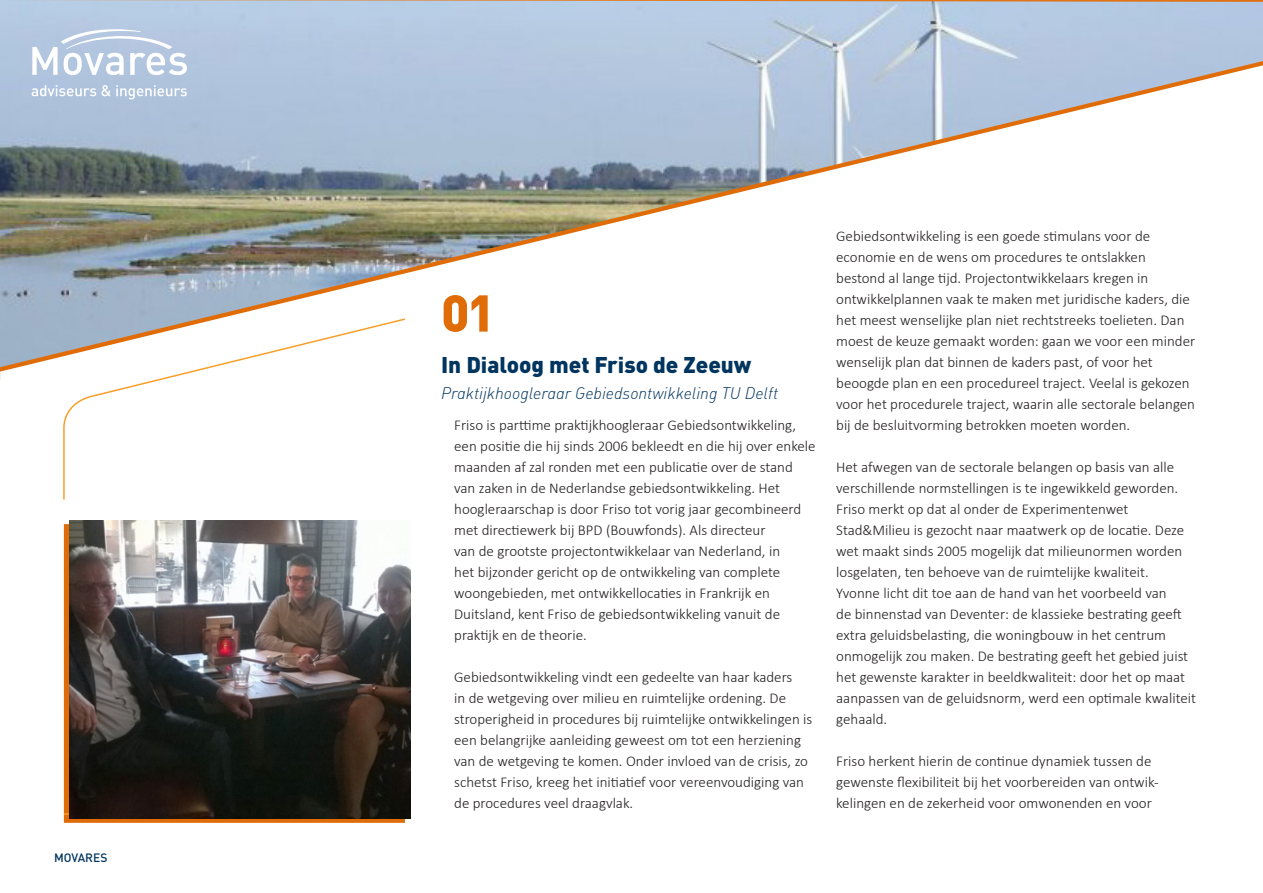
<style>
.page{position:relative;width:1263px;height:893px;background:#fff}
.page>*{position:absolute;margin:0;border:0;box-sizing:border-box;transform-origin:0 0}
.t1{font:900 51px "DIN";color:#e06c08}
.t2{font:900 22.5px "DIN";color:#00355f}
.t3{font:16.5px "DIN Light Italic Alt";color:#00355f}
.t4{font:300 15px/21px "Calibri";color:#231f20}
.t5{font:500 12px "DIN";color:#00355f}
</style>
<div class="page">
<img style="left:0;top:0;width:1263px;height:367px">
<svg style="left:32px;top:29px;width:155px;height:46px"></svg>
<svg style="left:32px;top:85px;width:155px;height:14px;background:#c1d0e4"></svg>
<svg style="left:64px;top:524px;width:341px;height:299px;background:#e06e0c"></svg>
<hr style="left:64px;top:813px;width:341px;height:2px;background:#f89f28">
<img style="left:69px;top:521px;width:341px;height:298px">
<svg style="left:61px;top:317px;width:346px;height:183px"></svg>
<p class="t5" style="left:54px;top:850px;width:55px">MOVARES</p>
<p class="t1" style="left:441px;top:279px;width:56px">01</p>
<p class="t2" style="left:441px;top:350px;width:312px">In Dialoog met Friso de Zeeuw</p>
<p class="t3" style="left:441px;top:383px;width:339px">Praktijkhoogleraar Gebiedsontwikkeling TU Delft</p>
<p class="t4" style="left:454px;top:414px;width:363px">Friso is parttime praktijkhoogleraar Gebiedsontwikkeling, een positie die hij sinds 2006 bekleedt en die hij over enkele maanden af zal ronden met een publicatie over de stand van zaken in de Nederlandse gebiedsontwikkeling. Het hoogleraarschap is door Friso tot vorig jaar gecombineerd met directiewerk bij BPD (Bouwfonds). Als directeur<br>van de grootste projectontwikkelaar van Nederland, in<br>het bijzonder gericht op de ontwikkeling van complete woongebieden, met ontwikkellocaties in Frankrijk en Duitsland, kent Friso de gebiedsontwikkeling vanuit de praktijk en de theorie.</p>
<p class="t4" style="left:454px;top:666px;width:360px">Gebiedsontwikkeling vindt een gedeelte van haar kaders<br>in de wetgeving over milieu en ruimtelijke ordening. De stroperigheid in procedures bij ruimtelijke ontwikkelingen is een belangrijke aanleiding geweest om tot een herziening van de wetgeving te komen. Onder invloed van de crisis, zo schetst Friso, kreeg het initiatief voor vereenvoudiging van de procedures veel draagvlak.</p>
<p class="t4" style="left:836px;top:225px;width:361px">Gebiedsontwikkeling is een goede stimulans voor de economie en de wens om procedures te ontslakken bestond al lange tijd. Projectontwikkelaars kregen in ontwikkelplannen vaak te maken met juridische kaders, die het meest wenselijke plan niet rechtstreeks toelieten. Dan moest de keuze gemaakt worden: gaan we voor een minder wenselijk plan dat binnen de kaders past, of voor het beoogde plan en een procedureel traject. Veelal is gekozen voor het procedurele traject, waarin alle sectorale belangen bij de besluitvorming betrokken moeten worden.</p>
<p class="t4" style="left:836px;top:456px;width:361px">Het afwegen van de sectorale belangen op basis van alle verschillende normstellingen is te ingewikkeld geworden.<br>Friso merkt op dat al onder de Experimentenwet Stad&amp;Milieu is gezocht naar maatwerk op de locatie. Deze wet maakt sinds 2005 mogelijk dat milieunormen worden losgelaten, ten behoeve van de ruimtelijke kwaliteit.<br>Yvonne licht dit toe aan de hand van het voorbeeld van<br>de binnenstad van Deventer: de klassieke bestrating geeft extra geluidsbelasting, die woningbouw in het centrum onmogelijk zou maken. De bestrating geeft het gebied juist het gewenste karakter in beeldkwaliteit: door het op maat aanpassen van de geluidsnorm, werd een optimale kwaliteit gehaald.</p>
<p class="t4" style="left:836px;top:750px;width:317px">Friso herkent hierin de continue dynamiek tussen de</p>
<p class="t4" style="left:836px;top:771px;width:324px">gewenste flexibiliteit bij het voorbereiden van ontwik&shy;kelingen en de zekerheid voor omwonenden en voor</p>
</div>
